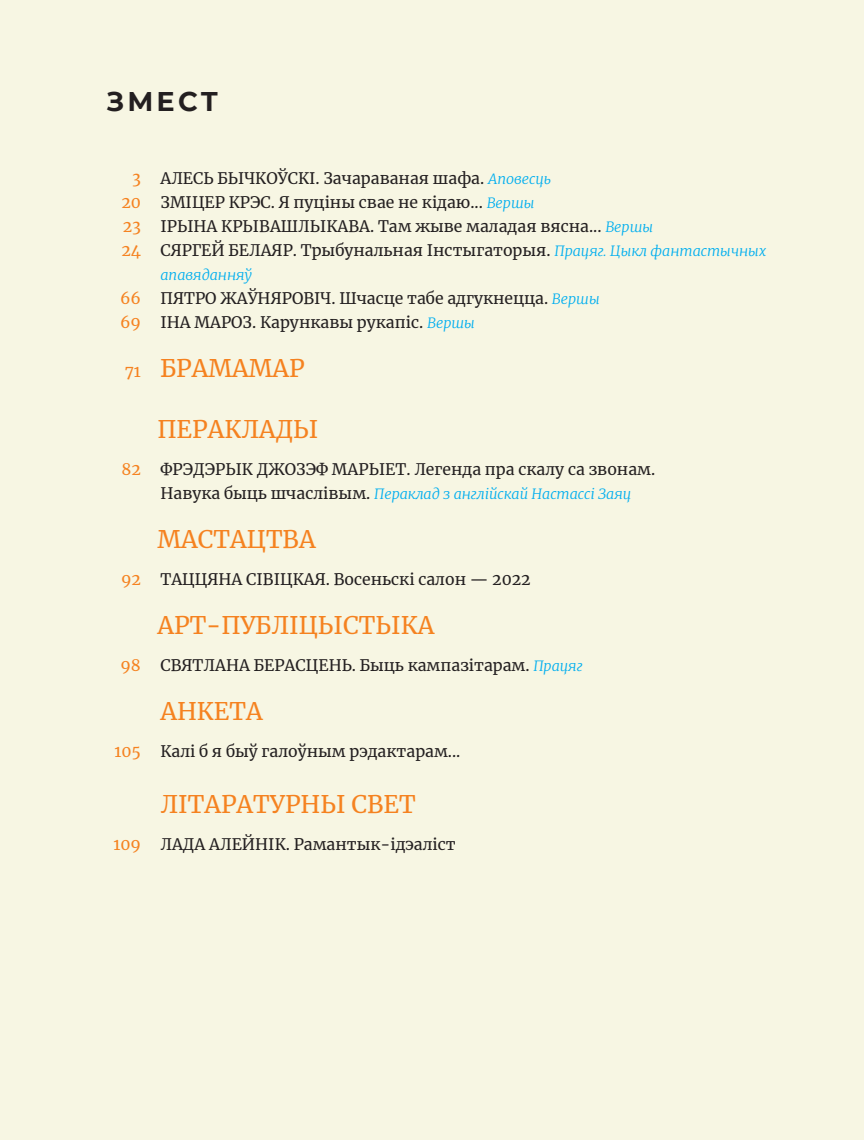
<style>
.page{position:relative;width:864px;height:1140px;background:#fff}
.page>*{position:absolute;margin:0;border:0;box-sizing:border-box;transform-origin:0 0}
.t1{font:700 27px "Montserrat";letter-spacing:.12em;color:#231f20}
.змест_рубріка{font:24px "Merriweather";color:#f58220}
.Змест{font:15.75px "Merriweather";color:#231f20}
.Змест-2{font:italic 300 14.25px "Merriweather";color:#00aeef}
.s1{color:#f58220}
.s2{font-weight:300;font-style:italic;font-size:14.25px;color:#00aeef}
.s3{font-size:15.75px}
.s4{font-weight:400;font-style:normal;font-size:15.75px;color:#231f20}
</style>
<div class="page">
<div style="left:0;top:0;width:863px;height:1140px;background:#f7f6e3"></div>
<p class="t1" style="left:106px;top:82px;width:113px">ЗМЕСТ</p>
<p class="Змест" style="left:132px;top:167px;width:420px"><span class="s1">3</span> АЛЕСЬ БЫЧКОЎСКІ. Зачараваная шафа. <span class="s2">Аповесць</span></p>
<p class="Змест" style="left:121px;top:191px;width:414px"><span class="s1">20</span> ЗМІЦЕР КРЭС. Я пуціны свае не кідаю... <span class="s2">Вершы</span></p>
<p class="Змест" style="left:123px;top:215px;width:532px"><span class="s1">23</span> ІРЫНА КРЫВАШЛЫКАВА. Там жыве маладая вясна... <span class="s2">Вершы</span></p>
<p class="Змест" style="left:121px;top:239px;width:646px"><span class="s1">24</span> СЯРГЕЙ БЕЛАЯР. Трыбунальная Інстыгаторыя. <span class="s2">Працяг. Цыкл фантастычных</span></p>
<p class="Змест-2" style="left:160px;top:264px;width:93px">апавяданняў</p>
<p class="Змест" style="left:120px;top:287px;width:481px"><span class="s1">66</span> ПЯТРО ЖАЎНЯРОВІЧ. Шчасце табе адгукнецца. <span class="s2">Вершы</span></p>
<p class="Змест" style="left:120px;top:311px;width:356px"><span class="s1">69</span> ІНА МАРОЗ. Карункавы рукапіс. <span class="s2">Вершы</span></p>
<p class="змест_рубріка" style="left:125px;top:351px;width:181px"><span class="s3">71</span> БРАМАМАР</p>
<p class="змест_рубріка" style="left:157px;top:413px;width:162px">ПЕРАКЛАДЫ</p>
<p class="Змест" style="left:121px;top:458px;width:535px"><span class="s1">82</span> ФРЭДЭРЫК ДЖОЗЭФ МАРЫЕТ. Легенда пра скалу са звонам.</p>
<p class="Змест-2" style="left:160px;top:484px;width:472px"><span class="s4">Навука быць шчаслівым.</span> Пераклад з англійскай Настассі Заяц</p>
<p class="змест_рубріка" style="left:157px;top:523px;width:160px">МАСТАЦТВА</p>
<p class="Змест" style="left:121px;top:568px;width:411px"><span class="s1">92</span> ТАЦЦЯНА СІВІЦКАЯ. Восеньскі салон — 2022</p>
<p class="змест_рубріка" style="left:157px;top:608px;width:278px">АРТ-ПУБЛІЦЫСТЫКА</p>
<p class="Змест" style="left:120px;top:654px;width:463px"><span class="s1">98</span> СВЯТЛАНА БЕРАСЦЕНЬ. Быць кампазітарам. <span class="s2">Працяг</span></p>
<p class="змест_рубріка" style="left:160px;top:694px;width:104px">АНКЕТА</p>
<p class="Змест" style="left:114px;top:740px;width:347px"><span class="s1">105</span> Калі б я быў галоўным рэдактарам...</p>
<p class="змест_рубріка" style="left:160px;top:787px;width:257px">ЛІТАРАТУРНЫ СВЕТ</p>
<p class="Змест" style="left:113px;top:833px;width:344px"><span class="s1">109</span> ЛАДА АЛЕЙНІК. Рамантык-ідэаліст</p>
</div>
